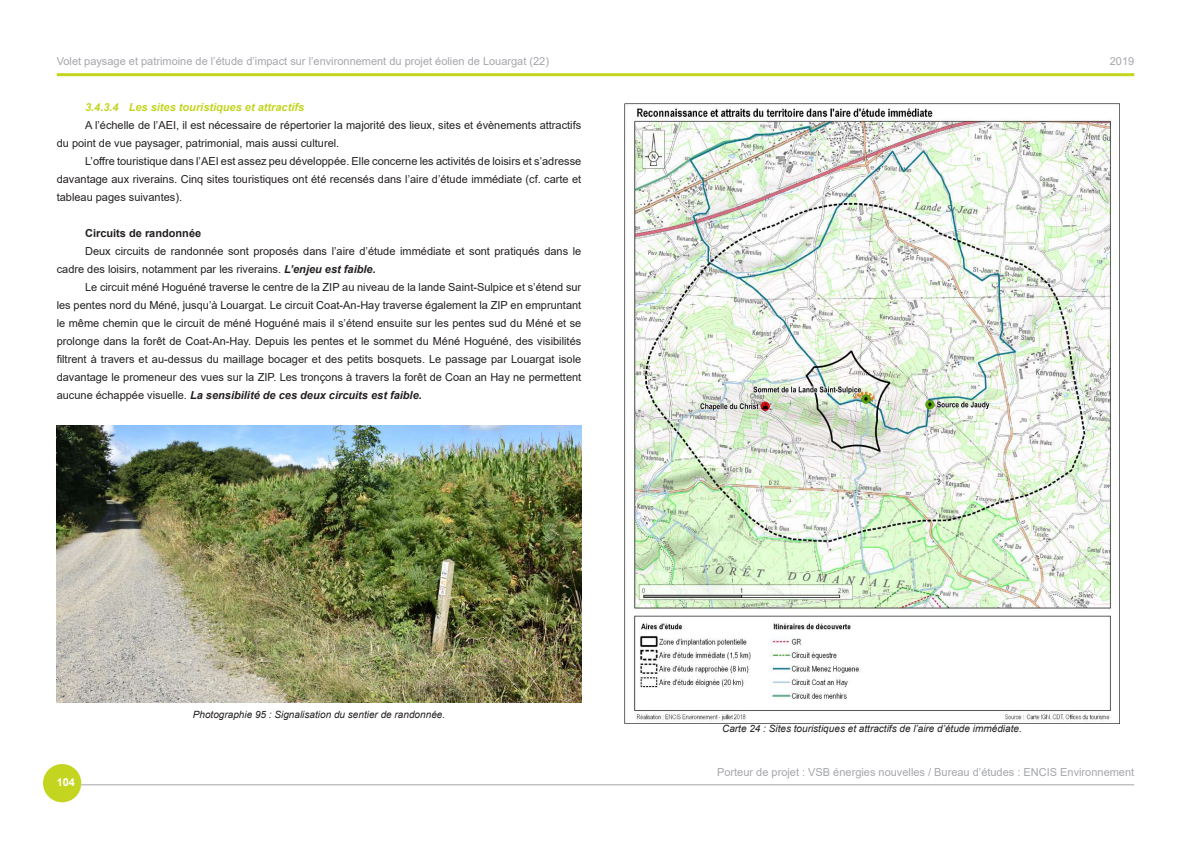
<style>
.page{position:relative;width:1191px;height:842px;background:#fff}
.page>*{position:absolute;margin:0;border:0;box-sizing:border-box;transform-origin:0 0}
.t1{font:11px/18px "Arial";color:#231f20}
.t2{font:11px "Arial";color:#a5a6aa}
.t3{font:italic 700 11px "Arial";color:#c3d51f}
.t4{font:700 11px "Arial";color:#231f20}
.t5{font:700 11px "Arial";color:#fff}
.t6{font:italic 10px "Arial";color:#231f20}
.s1{font-weight:700;font-style:italic}
</style>
<div class="page">
<div style="left:43px;top:764px;width:38px;height:38px;background:#c3d51f;border-radius:50%"></div>
<hr style="left:81px;top:784px;width:1053px;height:1px;background:#a5a6aa">
<hr style="left:57px;top:73px;width:1077px;height:3px;background:#c3d51f">
<img style="left:624px;top:103px;width:495px;height:620px">
<img style="left:57px;top:425px;width:524px;height:278px">
<p class="t2" style="left:57px;top:53px;width:494px">Volet paysage et patrimoine de l’étude d’impact sur l’environnement du projet éolien de Louargat (22)</p>
<p class="t3" style="left:85px;top:100px;width:221px">3.4.3.4 Les sites touristiques et attractifs</p>
<p class="t1" style="left:57px;top:116px;width:526px;text-indent:28px">A l’échelle de l’AEI, il est nécessaire de répertorier la majorité des lieux, sites et évènements attractifs du point de vue paysager, patrimonial, mais aussi culturel.</p>
<p class="t1" style="left:57px;top:152px;width:526px;text-align:justify;text-indent:28px">L’offre touristique dans l’AEI est assez peu développée. Elle concerne les activités de loisirs et s’adresse davantage aux riverains. Cinq sites touristiques ont été recensés dans l’aire d’étude immédiate (cf. carte et tableau pages suivantes).</p>
<p class="t4" style="left:85px;top:225px;width:118px">Circuits de randonnée</p>
<p class="t1" style="left:57px;top:242px;width:526px;text-indent:28px">Deux circuits de randonnée sont proposés dans l’aire d’étude immédiate et sont pratiqués dans le cadre des loisirs, notamment par les riverains. <span class="s1">L’enjeu est faible.</span></p>
<p class="t1" style="left:57px;top:278px;width:526px;text-align:justify;text-indent:28px">Le circuit méné Hoguéné traverse le centre de la ZIP au niveau de la lande Saint-Sulpice et s’étend sur les pentes nord du Méné, jusqu’à Louargat. Le circuit Coat-An-Hay traverse également la ZIP en empruntant le même chemin que le circuit de méné Hoguéné mais il s’étend ensuite sur les pentes sud du Méné et se prolonge dans la forêt de Coat-An-Hay. Depuis les pentes et le sommet du Méné Hoguéné, des visibilités filtrent à travers et au-dessus du maillage bocager et des petits bosquets. Le passage par Louargat isole davantage le promeneur des vues sur la ZIP. Les tronçons à travers la forêt de Coan an Hay ne permettent aucune échappée visuelle. <span class="s1">La sensibilité de ces deux circuits est faible.</span></p>
<p class="t5" style="left:57px;top:774px;width:20px">104</p>
<p class="t6" style="left:193px;top:708px;width:254px">Photographie 95 : Signalisation du sentier de randonnée.</p>
<p class="t2" style="left:1109px;top:53px;width:26px">2019</p>
<p class="t6" style="left:722px;top:722px;width:301px">Carte 24 : Sites touristiques et attractifs de l’aire d’étude immédiate.</p>
<p class="t2" style="left:717px;top:764px;width:418px">Porteur de projet : VSB énergies nouvelles / Bureau d’études : ENCIS Environnement</p>
</div>
